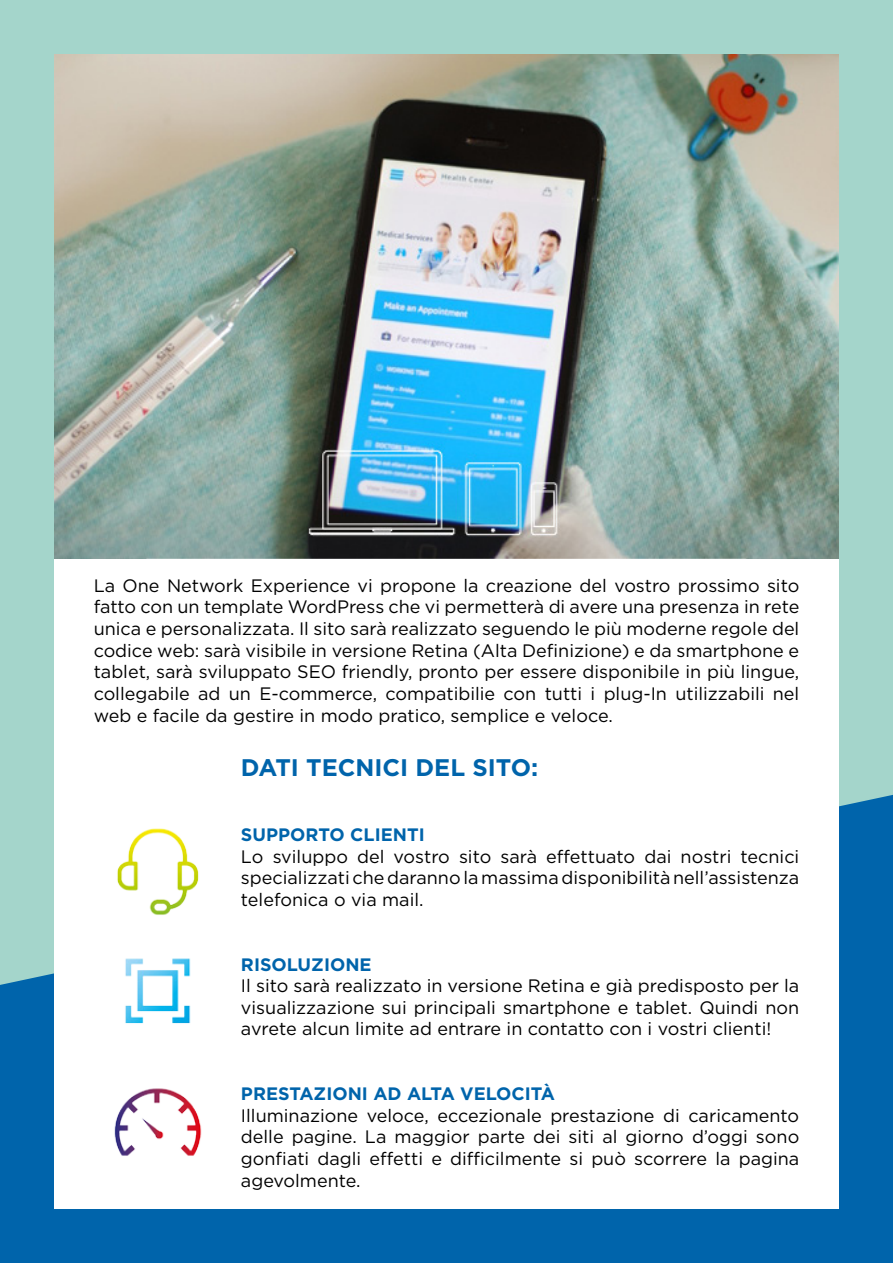
<style>
.page{position:relative;width:893px;height:1263px;background:#0064ab}
.page>*{position:absolute;margin:0;border:0;box-sizing:border-box;transform-origin:0 0}
.t1{font:700 24px "Gotham";color:#0064ab}
.t2{font:18px/21.6px "Gotham";color:#000;text-align:justify}
.t3{font:700 18px "Gotham";color:#0064ab}
</style>
<div class="page">
<div style="left:0;top:0;width:893px;height:985px;background:#a4d5cb"></div>
<img style="left:54px;top:54px;width:785px;height:505px">
<div style="left:54px;top:559px;width:785px;height:650px;background:#fff"></div>
<img style="left:125px;top:958px;width:66px;height:66px">
<img style="left:114px;top:1088px;width:88px;height:68px">
<img style="left:117px;top:828px;width:82px;height:87px">
<p class="t2" style="left:94px;top:574px;width:707px">La One Network Experience vi propone la creazione del vostro prossimo sito fatto con un template WordPress che vi permetterà di avere una presenza in rete unica e personalizzata. Il sito sarà realizzato seguendo le più moderne regole del codice web: sarà visibile in versione Retina (Alta Definizione) e da smartphone e tablet, sarà sviluppato SEO friendly, pronto per essere disponibile in più lingue, collegabile ad un E-commerce, compatibilie con tutti i plug-In utilizzabili nel web e facile da gestire in modo pratico, semplice e veloce.</p>
<h1 class="t1" style="left:241px;top:752px;width:299px">DATI TECNICI DEL SITO:</h1>
<p class="t3" style="left:241px;top:823px;width:185px">SUPPORTO CLIENTI</p>
<p class="t2" style="left:241px;top:845px;width:560px">Lo sviluppo del vostro sito sarà effettuato dai nostri tecnici specializzati che daranno la massima disponibilità nell’assistenza telefonica o via mail.</p>
<p class="t3" style="left:241px;top:952px;width:132px">RISOLUZIONE</p>
<p class="t2" style="left:241px;top:975px;width:560px">Il sito sarà realizzato in versione Retina e già predisposto per la visualizzazione sui principali smartphone e tablet. Quindi non avrete alcun limite ad entrare in contatto con i vostri clienti!</p>
<p class="t3" style="left:241px;top:1082px;width:316px">PRESTAZIONI AD ALTA VELOCITÀ</p>
<p class="t2" style="left:241px;top:1104px;width:560px">Illuminazione veloce, eccezionale prestazione di caricamento delle pagine. La maggior parte dei siti al giorno d’oggi sono gonfiati dagli effetti e difficilmente si può scorrere la pagina agevolmente.</p>
</div>
